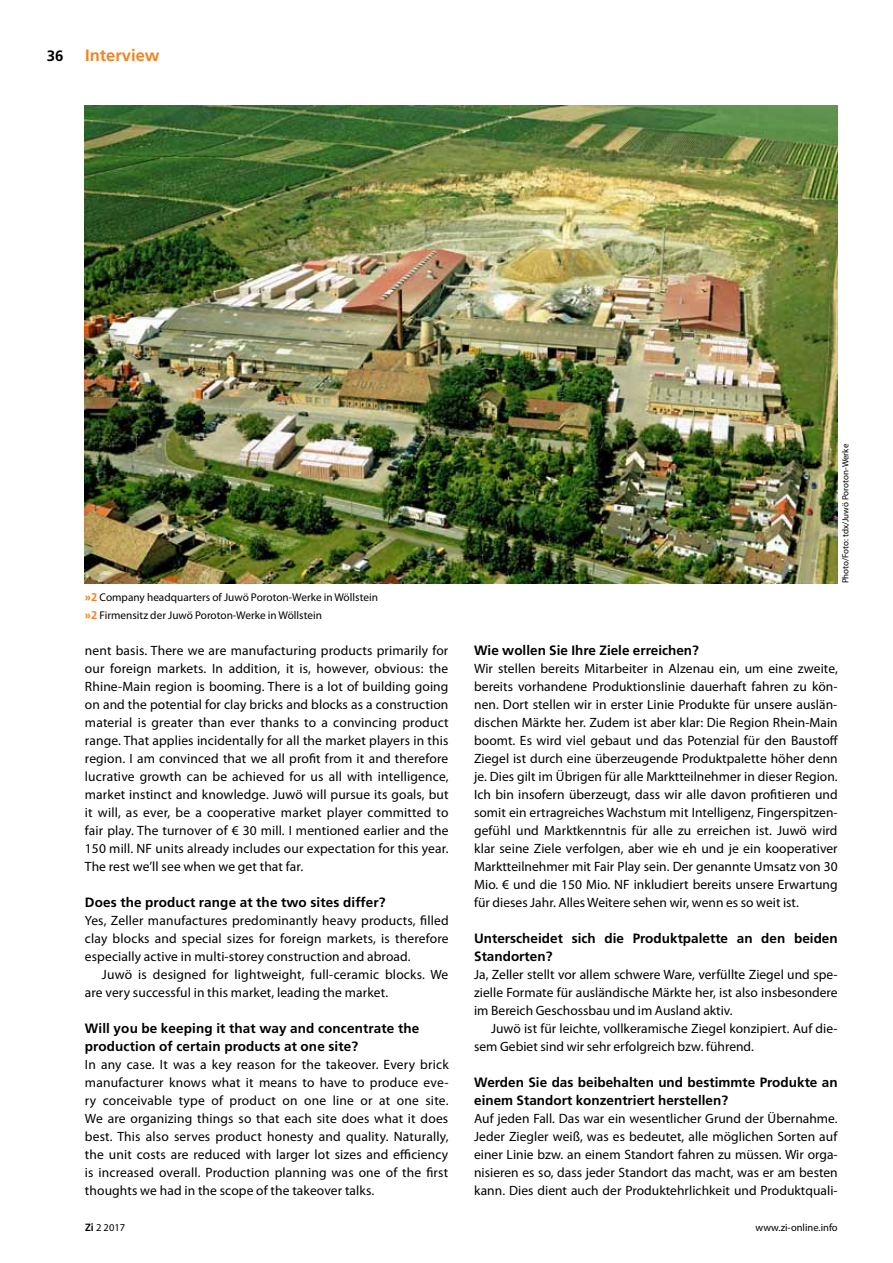
<style>
.page{position:relative;width:893px;height:1263px;background:#fff}
.page>*{position:absolute;margin:0;border:0;box-sizing:border-box;transform-origin:0 0}
.t1{font:700 16.5px "Frutiger LT Std";color:#f58220}
.t2{font:700 15px "Frutiger LT Std";color:#000}
.t3{font:13.5px/18px "Myriad Pro";letter-spacing:.005em;color:#000;text-align:justify}
.t4{font:700 13.5px/18px "Frutiger LT Std";color:#000}
.t5{font:11.25px/18px "Myriad Pro";color:#000}
.t6{font:10.5px "Myriad Pro";color:#000}
.t7{font:9px "Myriad Pro";color:#000}
.s1{font-family:"Frutiger LT Std";font-weight:700;color:#f58220}
.s2{font-family:"Frutiger LT Std";font-weight:700}
</style>
<div class="page">
<img style="left:85px;top:105px;width:753px;height:478px">
<p class="t2" style="left:47px;top:47px;width:18px">36</p>
<p class="t1" style="left:85px;top:46px;width:76px">Interview</p>
<p class="t5" style="left:85px;top:588px;width:295px"><span class="s1">»2</span> Company headquarters of Juwö Poroton-Werke in Wöllstein <span class="s1">»2</span> Firmensitz der Juwö Poroton-Werke in Wöllstein</p>
<p class="t3" style="left:85px;top:642px;width:365px">nent basis. There we are manufacturing products primarily for our foreign markets. In addition, it is, however, obvious: the Rhine-Main region is booming. There is a lot of building going on and the potential for clay bricks and blocks as a construction material is greater than ever thanks to a convincing product range. That applies incidentally for all the market players in this region. I am convinced that we all profit from it and therefore lucrative growth can be achieved for us all with intelligence, market instinct and knowledge. Juwö will pursue its goals, but it will, as ever, be a cooperative market player committed to fair play. The turnover of € 30 mill. I mentioned earlier and the 150 mill. NF units already includes our expectation for this year.<br>The rest we’ll see when we get that far.</p>
<p class="t4" style="left:85px;top:894px;width:302px">Does the product range at the two sites differ?</p>
<p class="t3" style="left:85px;top:912px;width:365px">Yes, Zeller manufactures predominantly heavy products, filled clay blocks and special sizes for foreign markets, is therefore especially active in multi-storey construction and abroad.</p>
<p class="t3" style="left:85px;top:966px;width:365px;text-indent:17px">Juwö is designed for lightweight, full-ceramic blocks. We are very successful in this market, leading the market.</p>
<p class="t4" style="left:85px;top:1020px;width:336px">Will you be keeping it that way and concentrate the production of certain products at one site?</p>
<p class="t3" style="left:85px;top:1056px;width:365px">In any case. It was a key reason for the takeover. Every brick manufacturer knows what it means to have to produce eve&shy;ry conceivable type of product on one line or at one site.<br>We are organizing things so that each site does what it does best. This also serves product honesty and quality. Naturally, the unit costs are reduced with larger lot sizes and efficiency is increased overall. Production planning was one of the first thoughts we had in the scope of the takeover talks.</p>
<p class="t7" style="left:840px;top:583px;width:141px;rotate:-90deg">Photo/Foto: tdx/Juwö Poroton-Werke</p>
<p class="t4" style="left:474px;top:642px;width:226px">Wie wollen Sie Ihre Ziele erreichen?</p>
<p class="t3" style="left:474px;top:659px;width:366px">Wir stellen bereits Mitarbeiter in Alzenau ein, um eine zweite, bereits vorhandene Produktionslinie dauerhaft fahren zu kön&shy;nen. Dort stellen wir in erster Linie Produkte für unsere auslän&shy;dischen Märkte her. Zudem ist aber klar: Die Region Rhein-Main boomt. Es wird viel gebaut und das Potenzial für den Baustoff Ziegel ist durch eine überzeugende Produktpalette höher denn je. Dies gilt im Übrigen für alle Marktteilnehmer in dieser Region.<br>Ich bin insofern überzeugt, dass wir alle davon profitieren und somit ein ertragreiches Wachstum mit Intelligenz, Fingerspitzen&shy;gefühl und Marktkenntnis für alle zu erreichen ist. Juwö wird klar seine Ziele verfolgen, aber wie eh und je ein kooperativer Marktteilnehmer mit Fair Play sein. Der genannte Umsatz von 30<br>Mio. € und die 150 Mio. NF inkludiert bereits unsere Erwartung für dieses Jahr. Alles Weitere sehen wir, wenn es so weit ist.</p>
<p class="t4" style="left:474px;top:930px;width:365px">Unterscheidet sich die Produktpalette an den beiden<br>Standorten?</p>
<p class="t3" style="left:474px;top:965px;width:365px">Ja, Zeller stellt vor allem schwere Ware, verfüllte Ziegel und spe&shy;zielle Formate für ausländische Märkte her, ist also insbesondere im Bereich Geschossbau und im Ausland aktiv.</p>
<p class="t3" style="left:474px;top:1019px;width:365px;text-indent:17px">Juwö ist für leichte, vollkeramische Ziegel konzipiert. Auf die&shy;sem Gebiet sind wir sehr erfolgreich bzw. führend.</p>
<p class="t4" style="left:474px;top:1074px;width:365px">Werden Sie das beibehalten und bestimmte Produkte an einem Standort konzentriert herstellen?</p>
<p class="t3" style="left:474px;top:1109px;width:365px">Auf jeden Fall. Das war ein wesentlicher Grund der Übernahme.<br>Jeder Ziegler weiß, was es bedeutet, alle möglichen Sorten auf einer Linie bzw. an einem Standort fahren zu müssen. Wir orga&shy;nisieren es so, dass jeder Standort das macht, was er am besten kann. Dies dient auch der Produktehrlichkeit und Produktquali-</p>
<p class="t6" style="left:85px;top:1221px;width:42px"><span class="s2">Zi</span> 2 2017</p>
<p class="t6" style="left:755px;top:1221px;width:84px">www.zi-online.info</p>
</div>
